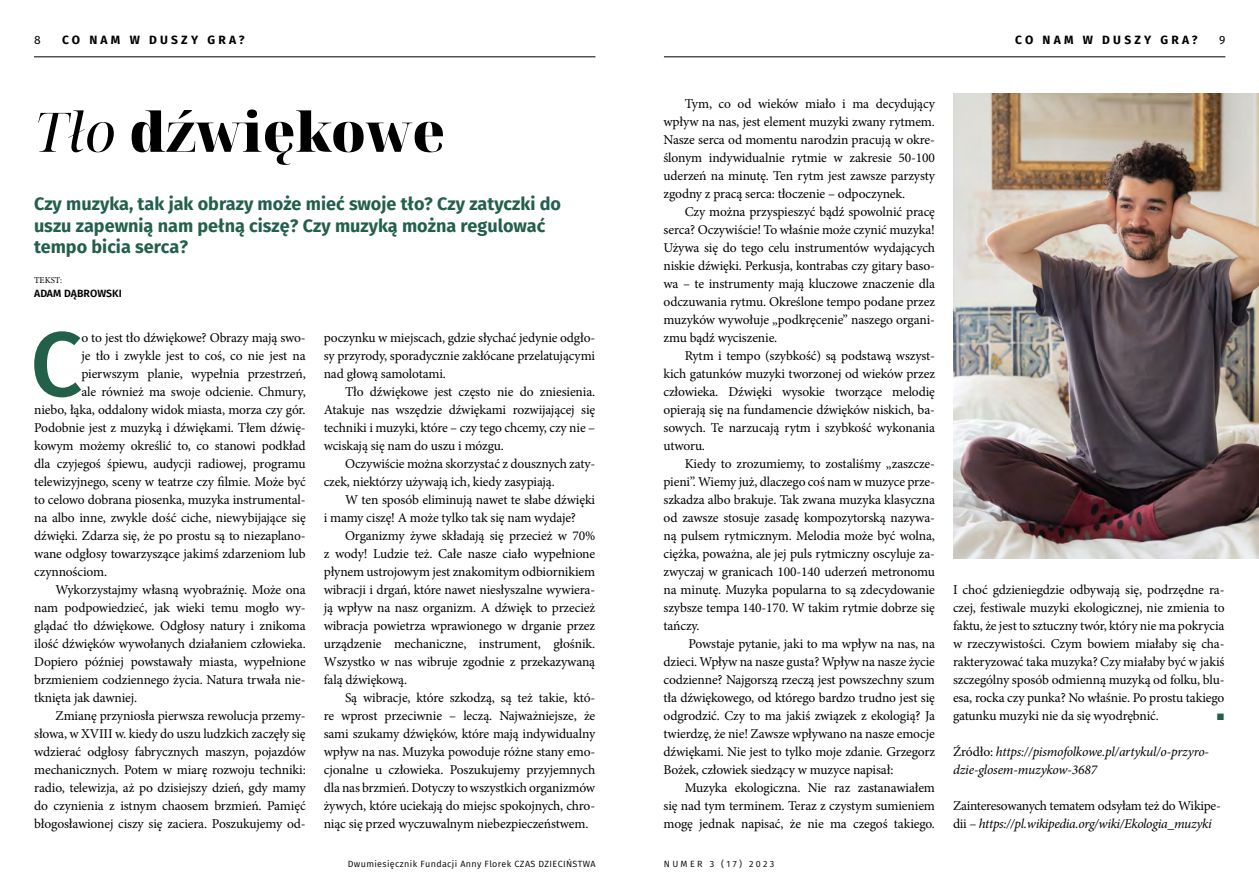
<style>
.page{position:relative;width:1259px;height:893px;background:#fff}
.page>*{position:absolute;margin:0;border:0;box-sizing:border-box;transform-origin:0 0}
._01_Body_bez_wcięcia{font:500 91.65px "Fira Sans";color:#22604a}
.t1{font:54.45px "Noto Serif Display";color:#000}
.t2{font:700 18px/21.6px "Fira Sans";color:#22604a}
._01_Body_basic__wcię{font:13.5px/18px "Minion Pro";letter-spacing:-.01em;color:#000;text-align:justify}
._01_Body_bez_wcięcia-2{font:13.5px "Minion Pro";letter-spacing:-.01em;color:#000}
._01_Body_basic__wcię-2{font:italic 13.5px/18px "Minion Pro";letter-spacing:-.015em;color:#000}
.t3{font:700 12px "Fira Sans";letter-spacing:.27em;color:#000}
.t4{font:12px "Fira Sans";color:#000}
.t5{font:600 10.5px "Fira Sans";letter-spacing:.01em;color:#000}
.t6{font:9px "Fira Sans";letter-spacing:.04em;color:#000}
.t7{font:9px "Fira Sans";letter-spacing:.26em;color:#000}
.t8{font:9px "Minion Pro";color:#000}
._01_Body_basic__wcię-3{font:9px "Tabac G2";color:#22604a}
.s1{font-style:italic}
.s2{font-style:normal}
</style>
<div class="page">
<hr style="left:34px;top:57px;width:561px;height:1px;background:#000">
<hr style="left:664px;top:57px;width:561px;height:1px;background:#000">
<img style="left:953px;top:94px;width:306px;height:464px">
<p class="t4" style="left:34px;top:31px;width:8px">8</p>
<p class="t3" style="left:62px;top:30px;width:184px">CO NAM W DUSZY GRA?</p>
<p class="t3" style="left:1015px;top:30px;width:184px">CO NAM W DUSZY GRA?</p>
<p class="t4" style="left:1219px;top:31px;width:8px">9</p>
<p class="t1" style="left:34px;top:95px;width:412px"><span class="s1">Tło</span> dźwiękowe</p>
<p class="t2" style="left:34px;top:192px;width:528px">Czy muzyka, tak jak obrazy może mieć swoje tło? Czy zatyczki do uszu zapewnią nam pełną ciszę? Czy muzyką można regulować tempo bicia serca?</p>
<p class="t8" style="left:34px;top:275px;width:30px">TEKST:</p>
<p class="t5" style="left:34px;top:285px;width:89px">ADAM DĄBROWSKI</p>
<p class="_01_Body_bez_wcięcia" style="left:30px;top:290px;width:54px">C</p>
<p class="_01_Body_bez_wcięcia-2" style="left:81px;top:329px;width:226px">o to jest tło dźwiękowe? Obrazy mają swo-</p>
<p class="_01_Body_bez_wcięcia-2" style="left:81px;top:347px;width:226px">je tło i zwykle jest to coś, co nie jest na</p>
<p class="_01_Body_bez_wcięcia-2" style="left:81px;top:365px;width:226px">pierwszym planie, wypełnia przestrzeń,</p>
<p class="_01_Body_bez_wcięcia-2" style="left:81px;top:383px;width:226px">ale również ma swoje odcienie. Chmury,</p>
<p class="_01_Body_bez_wcięcia-2" style="left:34px;top:401px;width:273px">niebo, łąka, oddalony widok miasta, morza czy gór.</p>
<p class="_01_Body_bez_wcięcia-2" style="left:34px;top:419px;width:273px">Podobnie jest z muzyką i dźwiękami. Tłem dźwię-</p>
<p class="_01_Body_bez_wcięcia-2" style="left:34px;top:437px;width:273px">kowym możemy określić to, co stanowi podkład</p>
<p class="_01_Body_bez_wcięcia-2" style="left:34px;top:455px;width:273px">dla czyjegoś śpiewu, audycji radiowej, programu</p>
<p class="_01_Body_bez_wcięcia-2" style="left:34px;top:473px;width:273px">telewizyjnego, sceny w teatrze czy filmie. Może być</p>
<p class="_01_Body_bez_wcięcia-2" style="left:34px;top:491px;width:273px">to celowo dobrana piosenka, muzyka instrumental-</p>
<p class="_01_Body_bez_wcięcia-2" style="left:34px;top:509px;width:273px">na albo inne, zwykle dość ciche, niewybijające się</p>
<p class="_01_Body_bez_wcięcia-2" style="left:34px;top:527px;width:273px">dźwięki. Zdarza się, że po prostu są to niezaplano-</p>
<p class="_01_Body_bez_wcięcia-2" style="left:34px;top:545px;width:273px">wane odgłosy towarzyszące jakimś zdarzeniom lub</p>
<p class="_01_Body_bez_wcięcia-2" style="left:34px;top:563px;width:74px">czynnościom.</p>
<p class="_01_Body_basic__wcię" style="left:34px;top:581px;width:273px;text-indent:21px">Wykorzystajmy własną wyobraźnię. Może ona nam podpowiedzieć, jak wieki temu mogło wy&shy;glądać tło dźwiękowe. Odgłosy natury i znikoma ilość dźwięków wywołanych działaniem człowieka.<br>Dopiero później powstawały miasta, wypełnione brzmieniem codziennego życia. Natura trwała nie&shy;tknięta jak dawniej.</p>
<p class="_01_Body_basic__wcię" style="left:34px;top:707px;width:273px;text-indent:21px">Zmianę przyniosła pierwsza rewolucja przemy&shy;słowa, w XVIII w. kiedy do uszu ludzkich zaczęły się wdzierać odgłosy fabrycznych maszyn, pojazdów mechanicznych. Potem w miarę rozwoju techniki: radio, telewizja, aż po dzisiejszy dzień, gdy mamy do czynienia z istnym chaosem brzmień. Pamięć błogosławionej ciszy się zaciera. Poszukujemy od-</p>
<p class="_01_Body_basic__wcię" style="left:324px;top:329px;width:273px">poczynku w miejscach, gdzie słychać jedynie odgło&shy;sy przyrody, sporadycznie zakłócane przelatującymi nad głową samolotami.</p>
<p class="_01_Body_basic__wcię" style="left:324px;top:383px;width:273px;text-indent:21px">Tło dźwiękowe jest często nie do zniesienia.<br>Atakuje nas wszędzie dźwiękami rozwijającej się techniki i muzyki, które – czy tego chcemy, czy nie – wciskają się nam do uszu i mózgu.</p>
<p class="_01_Body_basic__wcię" style="left:324px;top:455px;width:273px;text-indent:21px">Oczywiście można skorzystać z dousznych zaty&shy;czek, niektórzy używają ich, kiedy zasypiają.</p>
<p class="_01_Body_basic__wcię" style="left:324px;top:491px;width:273px;text-indent:21px">W ten sposób eliminują nawet te słabe dźwięki i mamy ciszę! A może tylko tak się nam wydaje?</p>
<p class="_01_Body_basic__wcię" style="left:324px;top:527px;width:273px;text-indent:21px">Organizmy żywe składają się przecież w 70% z wody! Ludzie też. Całe nasze ciało wypełnione płynem ustrojowym jest znakomitym odbiornikiem wibracji i drgań, które nawet niesłyszalne wywiera&shy;ją wpływ na nasz organizm. A dźwięk to przecież wibracja powietrza wprawionego w drganie przez urządzenie mechaniczne, instrument, głośnik.<br>Wszystko w nas wibruje zgodnie z przekazywaną falą dźwiękową.</p>
<p class="_01_Body_basic__wcię" style="left:324px;top:689px;width:273px;text-indent:21px">Są wibracje, które szkodzą, są też takie, któ&shy;re wprost przeciwnie – leczą. Najważniejsze, że sami szukamy dźwięków, które mają indywidualny wpływ na nas. Muzyka powoduje różne stany emo&shy;cjonalne u człowieka. Poszukujemy przyjemnych dla nas brzmień. Dotyczy to wszystkich organizmów żywych, które uciekają do miejsc spokojnych, chro&shy;niąc się przed wyczuwalnym niebezpieczeństwem.</p>
<p class="_01_Body_basic__wcię" style="left:663px;top:95px;width:273px;text-indent:21px">Tym, co od wieków miało i ma decydujący wpływ na nas, jest element muzyki zwany rytmem.<br>Nasze serca od momentu narodzin pracują w okre&shy;ślonym indywidualnie rytmie w zakresie 50-100 uderzeń na minutę. Ten rytm jest zawsze parzysty zgodny z pracą serca: tłoczenie – odpoczynek.</p>
<p class="_01_Body_basic__wcię" style="left:663px;top:202px;width:273px;text-indent:21px">Czy można przyspieszyć bądź spowolnić pracę serca? Oczywiście! To właśnie może czynić muzyka!<br>Używa się do tego celu instrumentów wydających niskie dźwięki. Perkusja, kontrabas czy gitary baso&shy;wa – te instrumenty mają kluczowe znaczenie dla odczuwania rytmu. Określone tempo podane przez muzyków wywołuje „podkręcenie” naszego organi&shy;zmu bądź wyciszenie.</p>
<p class="_01_Body_basic__wcię" style="left:663px;top:346px;width:273px;text-indent:21px">Rytm i tempo (szybkość) są podstawą wszyst&shy;kich gatunków muzyki tworzonej od wieków przez człowieka. Dźwięki wysokie tworzące melodię opierają się na fundamencie dźwięków niskich, ba&shy;sowych. Te narzucają rytm i szybkość wykonania utworu.</p>
<p class="_01_Body_basic__wcię" style="left:663px;top:454px;width:273px;text-indent:21px">Kiedy to zrozumiemy, to zostaliśmy „zaszcze&shy;pieni”. Wiemy już, dlaczego coś nam w muzyce prze&shy;szkadza albo brakuje. Tak zwana muzyka klasyczna od zawsze stosuje zasadę kompozytorską nazywa&shy;ną pulsem rytmicznym. Melodia może być wolna, ciężka, poważna, ale jej puls rytmiczny oscyluje za&shy;zwyczaj w granicach 100-140 uderzeń metronomu na minutę. Muzyka popularna to są zdecydowanie szybsze tempa 140-170. W takim rytmie dobrze się tańczy.</p>
<p class="_01_Body_basic__wcię" style="left:663px;top:634px;width:273px;text-indent:25px">Powstaje pytanie, jaki to ma wpływ na nas, na dzieci. Wpływ na nasze gusta? Wpływ na nasze życie codzienne? Najgorszą rzeczą jest powszechny szum tła dźwiękowego, od którego bardzo trudno jest się odgrodzić. Czy to ma jakiś związek z ekologią? Ja twierdzę, że nie! Zawsze wpływano na nasze emocje dźwiękami. Nie jest to tylko moje zdanie. Grzegorz Bożek, człowiek siedzący w muzyce napisał:</p>
<p class="_01_Body_basic__wcię" style="left:663px;top:778px;width:273px;text-indent:21px">Muzyka ekologiczna. Nie raz zastanawiałem się nad tym terminem. Teraz z czystym sumieniem mogę jednak napisać, że nie ma czegoś takiego.</p>
<p class="t6" style="left:348px;top:858px;width:249px">Dwumiesięcznik Fundacji Anny Florek CZAS DZIECIŃSTWA</p>
<p class="t7" style="left:664px;top:858px;width:112px">NUMER 3 (17) 2023</p>
<p class="_01_Body_basic__wcię" style="left:953px;top:580px;width:273px">I choć gdzieniegdzie odbywają się, podrzędne ra&shy;czej, festiwale muzyki ekologicznej, nie zmienia to faktu, że jest to sztuczny twór, który nie ma pokrycia w rzeczywistości. Czym bowiem miałaby się cha&shy;rakteryzować taka muzyka? Czy miałaby być w jakiś szczególny sposób odmienną muzyką od folku, blu&shy;esa, rocka czy punka? No właśnie. Po prostu takiego gatunku muzyki nie da się wyodrębnić.</p>
<p class="_01_Body_basic__wcię-3" style="left:1216px;top:711px;width:10px">■</p>
<p class="_01_Body_basic__wcię-2" style="left:953px;top:743px;width:257px"><span class="s2">Źródło:</span> https://pismofolkowe.pl/artykul/o-przyro&shy;dzie-glosem-muzykow-3687</p>
<p class="_01_Body_basic__wcię" style="left:953px;top:797px;width:269px">Zainteresowanych tematem odsyłam też do Wikipe&shy;dii – <span class="s1">https://pl.wikipedia.org/wiki/Ekologia_muzyki</span></p>
</div>
